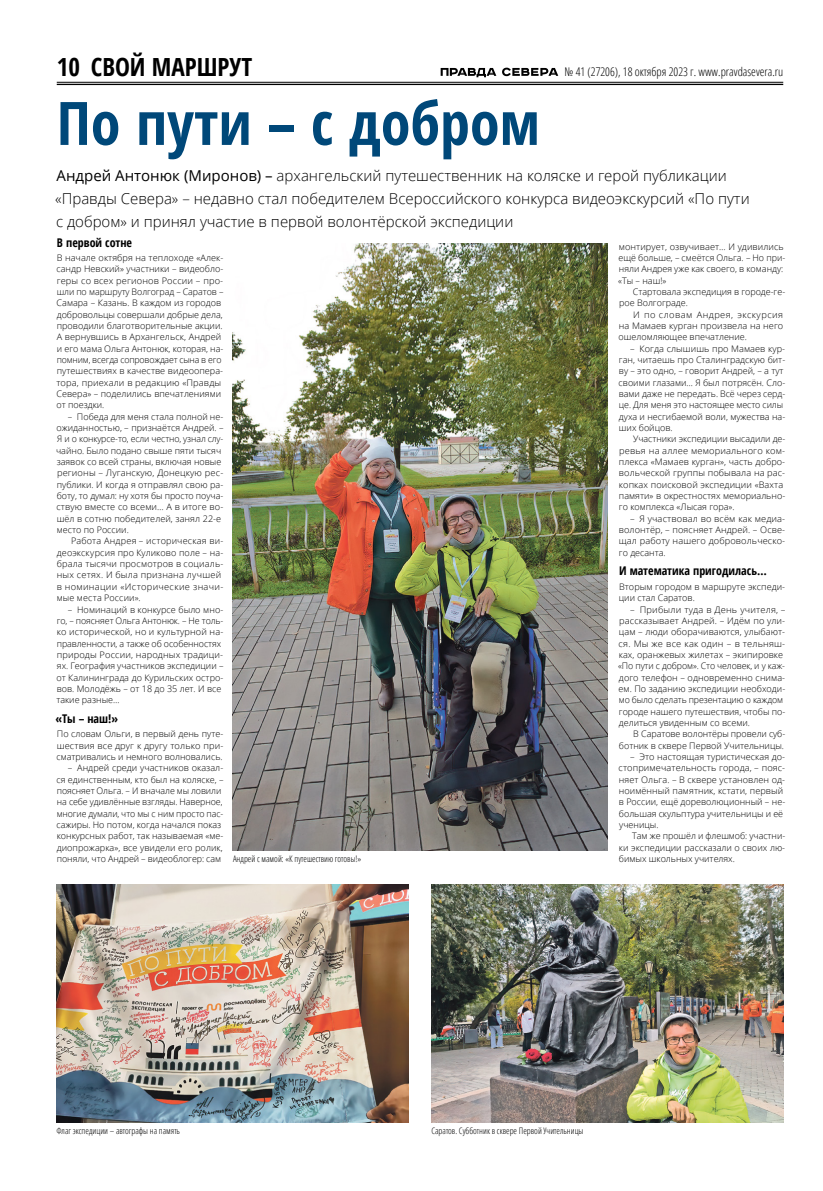
<style>
.page{position:relative;width:823px;height:1191px;background:#fff}
.page>*{position:absolute;margin:0;border:0;box-sizing:border-box;transform-origin:0 0}
.t1{font:700 condensed 60px "Open Sans";color:#004879}
.t2{font:700 condensed 25px "Open Sans";color:#000}
.t3{font:300 15px/22.7px "Open Sans";color:#000}
.t4{font:300 condensed 12px "Open Sans";color:#000}
.t5{font:700 condensed 12px "Open Sans";color:#000}
.t6{font:300 9px/11.3px "Open Sans";color:#000}
.t7{font:300 9px/11.3px "Open Sans";letter-spacing:.02em;color:#000}
.t8{font:300 condensed 9px "Open Sans";color:#000}
.s1{font-weight:400}
</style>
<div class="page">
<hr style="left:57px;top:82px;width:725px;height:1px;background:#000">
<hr style="left:57px;top:84px;width:725px;height:1px;background:#000">
<svg style="left:440px;top:68px;width:118px;height:9px"></svg>
<img style="left:232px;top:244px;width:375px;height:606px">
<img style="left:431px;top:884px;width:351px;height:239px">
<img style="left:57px;top:884px;width:351px;height:239px">
<h2 class="t2" style="left:57px;top:49px;width:197px">10 СВОЙ МАРШРУТ</h2>
<h3 class="t4" style="left:564px;top:63px;width:220px">№ 41 (27206), 18 октября 2023 г. www.pravdasevera.ru</h3>
<h1 class="t1" style="left:57px;top:81px;width:484px">По пути – с добром</h1>
<p class="t3" style="left:55px;top:164px;width:695px"><span class="s1">Андрей Антонюк (Миронов) –</span> архангельский путешественник на коляске и герой публикации «Правды Севера» – недавно стал победителем Всероссийского конкурса видеоэкскурсий «По пути с добром» и принял участие в первой волонтёрской экспедиции</p>
<h3 class="t5" style="left:57px;top:234px;width:77px">В первой сотне</h3>
<p class="t6" style="left:56px;top:252px;width:169px">В начале октября на теплоходе «Алек&shy;сандр Невский» участники – видеобло&shy;геры со всех регионов России – про&shy;шли по маршруту Волгоград – Саратов – Самара – Казань. В каждом из городов добровольцы совершали добрые дела, проводили благотворительные акции.<br>А вернувшись в Архангельск, Андрей и его мама Ольга Антонюк, которая, на&shy;помним, всегда сопровождает сына в его путешествиях в качестве видеоопера&shy;тора, приехали в редакцию «Правды Севера» – поделились впечатлениями от поездки.</p>
<p class="t6" style="left:56px;top:410px;width:169px;text-indent:12px">– Победа для меня стала полной не&shy;ожиданностью, – признаётся Андрей. – Я и о конкурсе‑то, если честно, узнал слу&shy;чайно. Было подано свыше пяти тысяч заявок со всей страны, включая новые регионы – Луганскую, Донецкую рес&shy;публики. И когда я отправлял свою ра&shy;боту, то думал: ну хотя бы просто поуча&shy;ствую вместе со всеми… А в итоге во&shy;шёл в сотню победителей, занял 22-е место по России.</p>
<p class="t7" style="left:57px;top:535px;width:168px;text-indent:14px">Работа Андрея – историческая ви&shy;деоэкскурсия про Куликово поле – на&shy;брала тысячи просмотров в социаль&shy;ных сетях. И была признана лучшей в номинации «Исторические значи&shy;мые места России».</p>
<p class="t6" style="left:56px;top:603px;width:169px;text-indent:12px">– Номинаций в конкурсе было мно&shy;го, – поясняет Ольга Антонюк. – Не толь&shy;ко исторической, но и культурной на&shy;правленности, а также об особенностях природы России, народных традици&shy;ях. География участников экспедиции – от Калининграда до Курильских остро&shy;вов. Молодёжь – от 18 до 35 лет. И все такие разные…</p>
<h3 class="t5" style="left:56px;top:710px;width:64px">«Ты – наш!»</h3>
<p class="t6" style="left:56px;top:728px;width:168px;text-align:justify">По словам Ольги, в первый день путе&shy;шествия все друг к другу только при&shy;сматривались и немного волновались.</p>
<p class="t6" style="left:56px;top:762px;width:168px;text-indent:12px">– Андрей среди участников оказал&shy;ся единственным, кто был на коляске, – поясняет Ольга. – И вначале мы ловили на себе удивлённые взгляды. Наверное, многие думали, что мы с ним просто пас&shy;сажиры. Но потом, когда начался показ конкурсных работ, так называемая «ме&shy;диопрожарка», все увидели его ролик, поняли, что Андрей – видеоблогер: сам</p>
<p class="t6" style="left:617px;top:240px;width:168px">монтирует, озвучивает… И удивились ещё больше, – смеётся Ольга. – Но при&shy;няли Андрея уже как своего, в команду: «Ты – наш!»</p>
<p class="t6" style="left:618px;top:286px;width:167px;text-indent:14px">Стартовала экспедиция в городе-ге&shy;рое Волгограде.</p>
<p class="t6" style="left:618px;top:308px;width:166px;text-align:justify;text-indent:15px">И по словам Андрея, экскурсия на Мамаев курган произвела на него ошеломляющее впечатление.</p>
<p class="t6" style="left:618px;top:342px;width:168px;text-indent:12px">– Когда слышишь про Мамаев кур&shy;ган, читаешь про Сталинградскую бит&shy;ву – это одно, – говорит Андрей, – а тут своими глазами… Я был потрясён. Сло&shy;вами даже не передать. Всё через серд&shy;це. Для меня это настоящее место силы духа и несгибаемой воли, мужества на&shy;ших бойцов.</p>
<p class="t6" style="left:618px;top:433px;width:168px;text-indent:14px">Участники экспедиции высадили де&shy;ревья на аллее мемориального ком&shy;плекса «Мамаев курган», часть добро&shy;вольческой группы побывала на рас&shy;копках поисковой экспедиции «Вахта памяти» в окрестностях мемориально&shy;го комплекса «Лысая гора».</p>
<p class="t6" style="left:618px;top:512px;width:168px;text-align:justify;text-indent:11px">– Я участвовал во всём как медиа&shy;волонтёр, – поясняет Андрей. – Осве&shy;щал работу нашего добровольческо&shy;го десанта.</p>
<h3 class="t5" style="left:618px;top:563px;width:149px">И математика пригодилась…</h3>
<p class="t6" style="left:618px;top:580px;width:168px">Вторым городом в маршруте экспеди&shy;ции стал Саратов.</p>
<p class="t6" style="left:617px;top:603px;width:169px;text-indent:12px">– Прибыли туда в День учителя, – рассказывает Андрей. – Идём по ули&shy;цам – люди оборачиваются, улыбают&shy;ся. Мы же все как один – в тельняш&shy;ках, оранжевых жилетах – экипировке «По пути с добром». Сто человек, и у каж&shy;дого телефон – одновременно снима&shy;ем. По заданию экспедиции необходи&shy;мо было сделать презентацию о каждом городе нашего путешествия, чтобы по&shy;делиться увиденным со всеми.</p>
<p class="t6" style="left:618px;top:728px;width:168px;text-align:right">В Саратове волонтёры провели суб&shy;ботник в сквере Первой Учительницы.</p>
<p class="t6" style="left:618px;top:751px;width:168px;text-indent:12px">– Это настоящая туристическая до&shy;стопримечательность города, – пояс&shy;няет Ольга. – В сквере установлен од&shy;ноимённый памятник, кстати, первый в России, ещё дореволюционный – не&shy;большая скульптура учительницы и её ученицы.</p>
<p class="t6" style="left:618px;top:830px;width:168px;text-align:justify;text-indent:13px">Там же прошёл и флешмоб: участни&shy;ки экспедиции рассказали о своих лю&shy;бимых школьных учителях.</p>
<p class="t8" style="left:233px;top:852px;width:130px">Андрей с мамой: «К путешествию готовы!»</p>
<p class="t8" style="left:56px;top:1124px;width:125px">Флаг экспедиции – автографы на память</p>
<p class="t8" style="left:431px;top:1124px;width:154px">Саратов. Субботник в сквере Первой Учительницы</p>
</div>
